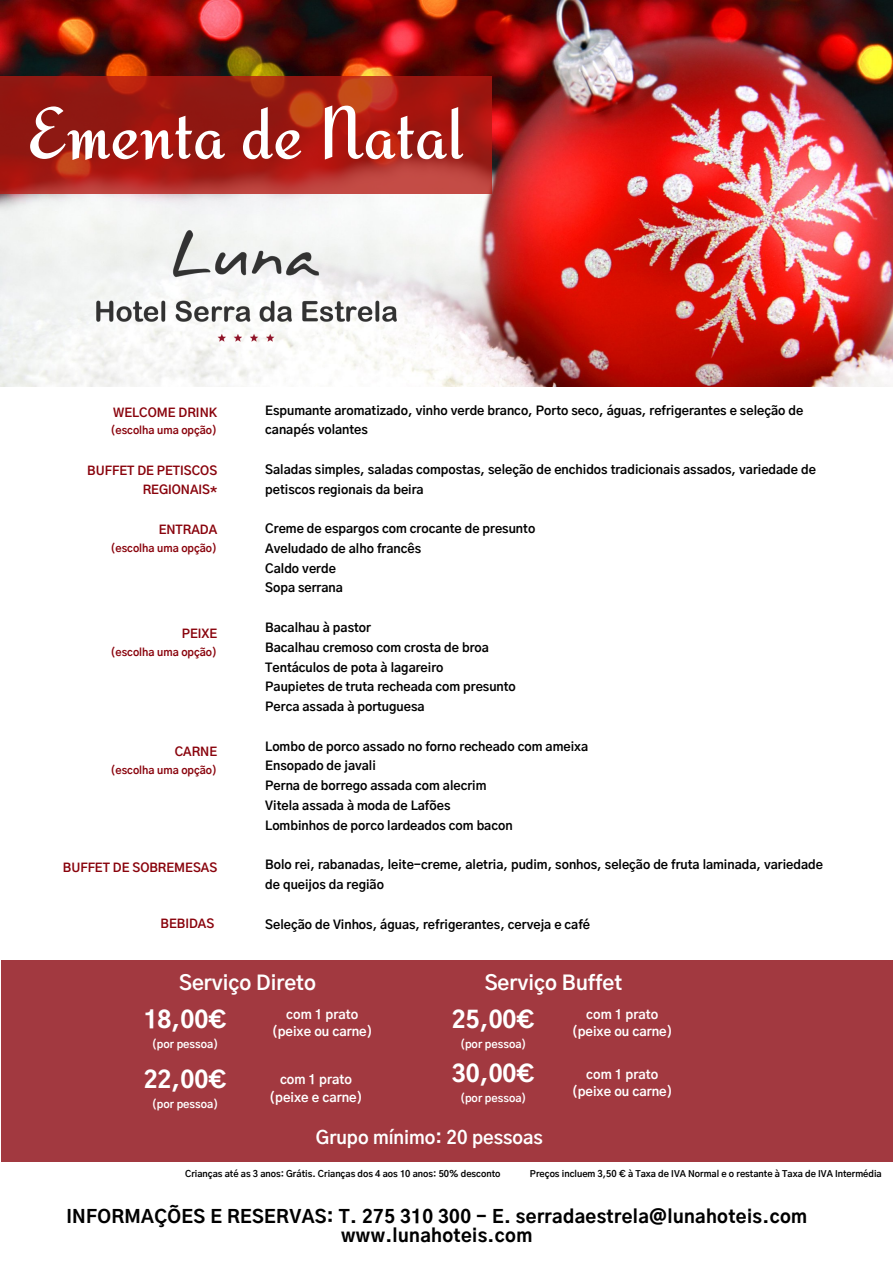
<style>
.page{position:relative;width:893px;height:1263px;background:#fff}
.page>*{position:absolute;margin:0;border:0;box-sizing:border-box;transform-origin:0 0}
.t1{font:73.5px "Redressed";color:#fff}
.t2{font:800 23.4px "Gothic A1";color:#fff}
.t3{font:700 20.17px "Gothic A1";color:#fff}
.t4{font:800 18px "Gothic A1";letter-spacing:.02em;color:#000}
.t5{font:700 18px "Gothic A1";color:#fff}
.t6{font:700 12.75px "Gothic A1";color:#fff}
.t7{font:700 12.38px/19.8px "Gothic A1";color:#000}
.t8{font:700 12.23px/19.5px "Gothic A1";color:#89030c;text-align:right}
.t9{font:700 10.8px "Gothic A1";color:#fff}
.t10{font:700 10.57px "Gothic A1";color:#89030c}
.t11{font:700 9px "Gothic A1";color:#000}
</style>
<div class="page">
<div style="left:1px;top:960px;width:892px;height:202px;background:#a23940"></div>
<img style="left:0;top:0;width:893px;height:386px">
<img style="left:76px;top:225px;width:339px;height:129px">
<svg style="left:0;top:76px;width:491px;height:118px;background:#a42017"></svg>
<p class="t1" style="left:28px;top:90px;width:438px">Ementa de Natal</p>
<p class="t8" style="left:113px;top:403px;width:105px">WELCOME DRINK</p>
<p class="t10" style="left:111px;top:426px;width:108px">(escolha uma opção)</p>
<p class="t8" style="left:87px;top:461px;width:131px">BUFFET DE PETISCOS<br>REGIONAIS*</p>
<p class="t8" style="left:159px;top:521px;width:60px">ENTRADA</p>
<p class="t10" style="left:111px;top:544px;width:108px">(escolha uma opção)</p>
<p class="t8" style="left:182px;top:624px;width:37px">PEIXE</p>
<p class="t10" style="left:111px;top:647px;width:108px">(escolha uma opção)</p>
<p class="t8" style="left:175px;top:743px;width:44px">CARNE</p>
<p class="t10" style="left:111px;top:765px;width:108px">(escolha uma opção)</p>
<p class="t8" style="left:63px;top:859px;width:156px">BUFFET DE SOBREMESAS</p>
<p class="t8" style="left:161px;top:915px;width:55px">BEBIDAS</p>
<p class="t7" style="left:265px;top:401px;width:539px">Espumante aromatizado, vinho verde branco, Porto seco, águas, refrigerantes e seleção de canapés volantes</p>
<p class="t7" style="left:265px;top:460px;width:552px">Saladas simples, saladas compostas, seleção de enchidos tradicionais assados, variedade de petiscos regionais da beira</p>
<p class="t7" style="left:265px;top:519px;width:271px">Creme de espargos com crocante de presunto</p>
<p class="t7" style="left:265px;top:539px;width:157px">Aveludado de alho francês</p>
<p class="t7" style="left:265px;top:559px;width:72px">Caldo verde</p>
<p class="t7" style="left:265px;top:579px;width:79px">Sopa serrana</p>
<p class="t7" style="left:265px;top:618px;width:107px">Bacalhau à pastor</p>
<p class="t7" style="left:265px;top:638px;width:225px">Bacalhau cremoso com crosta de broa</p>
<p class="t7" style="left:265px;top:658px;width:180px">Tentáculos de pota à lagareiro</p>
<p class="t7" style="left:265px;top:678px;width:252px">Paupietes de truta recheada com presunto</p>
<p class="t7" style="left:265px;top:697px;width:161px">Perca assada à portuguesa</p>
<p class="t7" style="left:265px;top:737px;width:324px">Lombo de porco assado no forno recheado com ameixa</p>
<p class="t7" style="left:265px;top:757px;width:112px">Ensopado de javali</p>
<p class="t7" style="left:265px;top:776px;width:223px">Perna de borrego assada com alecrim</p>
<p class="t7" style="left:265px;top:796px;width:187px">Vitela assada à moda de Lafões</p>
<p class="t7" style="left:265px;top:816px;width:249px">Lombinhos de porco lardeados com bacon</p>
<p class="t7" style="left:265px;top:856px;width:559px">Bolo rei, rabanadas, leite-creme, aletria, pudim, sonhos, seleção de fruta laminada, variedade de queijos da região</p>
<p class="t7" style="left:265px;top:915px;width:326px">Seleção de Vinhos, águas, refrigerantes, cerveja e café</p>
<p class="t3" style="left:179px;top:974px;width:138px">Serviço Direto</p>
<p class="t3" style="left:485px;top:974px;width:139px">Serviço Buffet</p>
<p class="t2" style="left:144px;top:1010px;width:84px">18,00€</p>
<p class="t9" style="left:152px;top:1039px;width:68px">(por pessoa)</p>
<p class="t2" style="left:144px;top:1069px;width:84px">22,00€</p>
<p class="t9" style="left:152px;top:1099px;width:68px">(por pessoa)</p>
<p class="t6" style="left:286px;top:1008px;width:73px">com 1 prato</p>
<p class="t6" style="left:272px;top:1026px;width:102px">(peixe ou carne)</p>
<p class="t6" style="left:280px;top:1074px;width:73px">com 1 prato</p>
<p class="t6" style="left:269px;top:1091px;width:95px">(peixe e carne)</p>
<p class="t2" style="left:452px;top:1010px;width:84px">25,00€</p>
<p class="t9" style="left:460px;top:1039px;width:68px">(por pessoa)</p>
<p class="t2" style="left:452px;top:1064px;width:84px">30,00€</p>
<p class="t9" style="left:460px;top:1093px;width:68px">(por pessoa)</p>
<p class="t5" style="left:316px;top:1129px;width:228px">Grupo mínimo: 20 pessoas</p>
<p class="t6" style="left:586px;top:1008px;width:73px">com 1 prato</p>
<p class="t6" style="left:572px;top:1026px;width:102px">(peixe ou carne)</p>
<p class="t6" style="left:586px;top:1068px;width:73px">com 1 prato</p>
<p class="t6" style="left:572px;top:1086px;width:102px">(peixe ou carne)</p>
<p class="t11" style="left:185px;top:1170px;width:317px">Crianças até as 3 anos: Grátis. Crianças dos 4 aos 10 anos: 50% desconto</p>
<p class="t11" style="left:530px;top:1170px;width:353px">Preços incluem 3,50 € à Taxa de IVA Normal e o restante à Taxa de IVA Intermédia</p>
<p class="t4" style="left:66px;top:1208px;width:742px">INFORMAÇÕES E RESERVAS: T. 275 310 300 - E. serradaestrela@lunahoteis.com</p>
<p class="t4" style="left:341px;top:1227px;width:192px">www.lunahoteis.com</p>
</div>
